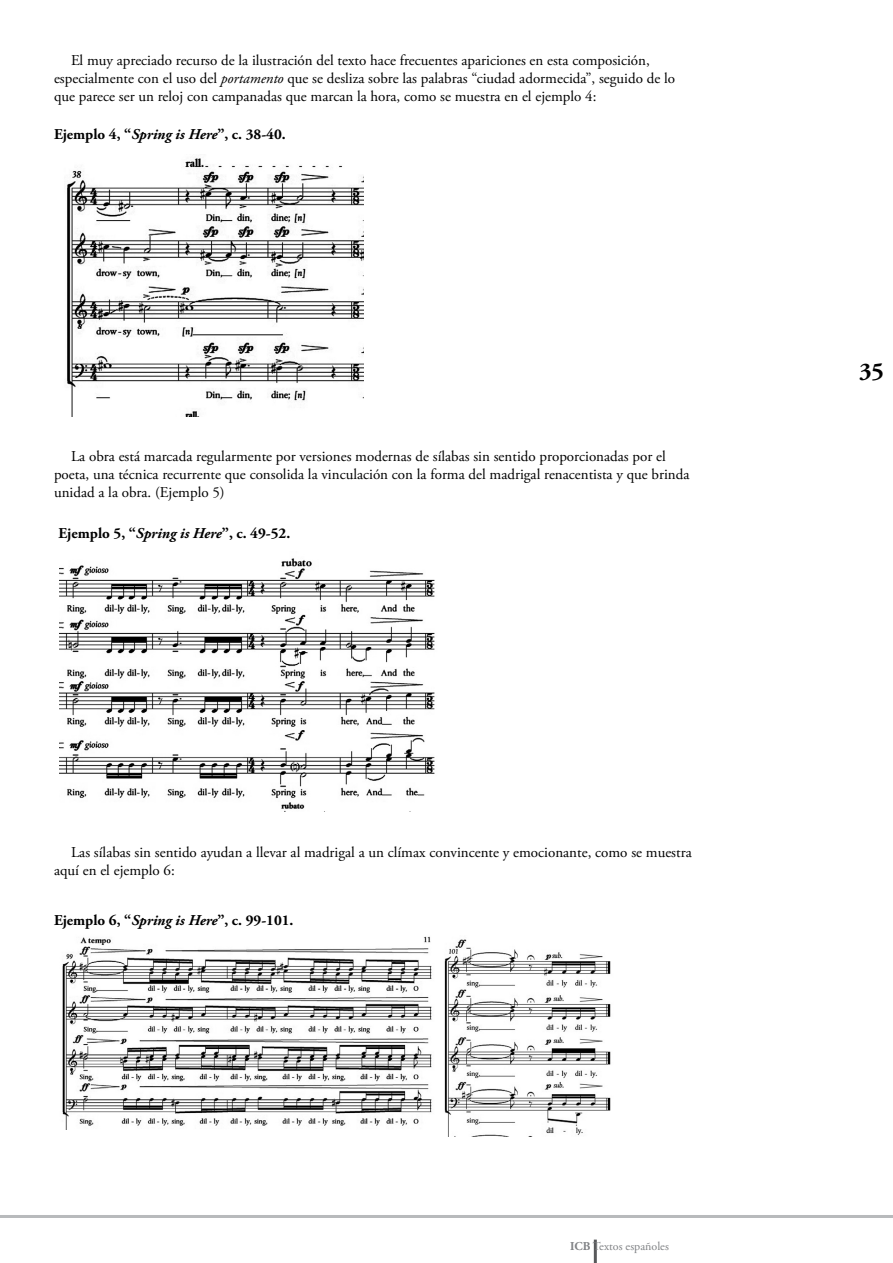
<style>
.page{position:relative;width:893px;height:1263px;background:#fff}
.page>*{position:absolute;margin:0;border:0;box-sizing:border-box;transform-origin:0 0}
.t1{font:700 24px "Adobe Garamond Pro";color:#000}
.TextIntended{font:15px/18px "Adobe Garamond Pro";color:#000}
.t2{font:700 15px "Adobe Garamond Pro";color:#000}
.t3{font:12px "Adobe Garamond Pro";color:#808285}
.s1{font-style:italic}
.s2{font-weight:700}
</style>
<div class="page">
<hr style="left:594px;top:1239px;width:3px;height:24px;background:#58595b">
<hr style="left:0;top:1215px;width:893px;height:3px;background:#b8babc">
<img style="left:67px;top:158px;width:297px;height:258px">
<img style="left:60px;top:558px;width:375px;height:254px">
<img style="left:62px;top:936px;width:370px;height:194px">
<img style="left:444px;top:939px;width:167px;height:198px">
<p class="TextIntended" style="left:54px;top:52px;width:623px;text-indent:17px">El muy apreciado recurso de la ilustración del texto hace frecuentes apariciones en esta composición, especialmente con el uso del <span class="s1">portamento</span> que se desliza sobre las palabras “ciudad adormecida”, seguido de lo que parece ser un reloj con campanadas que marcan la hora, como se muestra en el ejemplo 4:</p>
<p class="t2" style="left:54px;top:126px;width:233px">Ejemplo 4, “<span class="s1">Spring is Here</span>”, c. 38-40.</p>
<p class="TextIntended" style="left:54px;top:448px;width:637px;text-indent:17px">La obra está marcada regularmente por versiones modernas de sílabas sin sentido proporcionadas por el poeta, una técnica recurrente que consolida la vinculación con la forma del madrigal renacentista y que brinda unidad a la obra. (Ejemplo 5)</p>
<p class="t2" style="left:59px;top:525px;width:233px">Ejemplo 5, “<span class="s1">Spring is Here</span>”, c. 49-52.</p>
<p class="TextIntended" style="left:54px;top:844px;width:639px;text-indent:17px">Las sílabas sin sentido ayudan a llevar al madrigal a un clímax convincente y emocionante, como se muestra aquí en el ejemplo 6:</p>
<p class="t2" style="left:54px;top:912px;width:241px">Ejemplo 6, “<span class="s1">Spring is Here</span>”, c. 99-101.</p>
<p class="t3" style="left:570px;top:1239px;width:100px"><span class="s2">ICB</span> Textos españoles</p>
<p class="t1" style="left:859px;top:357px;width:26px">35</p>
</div>
